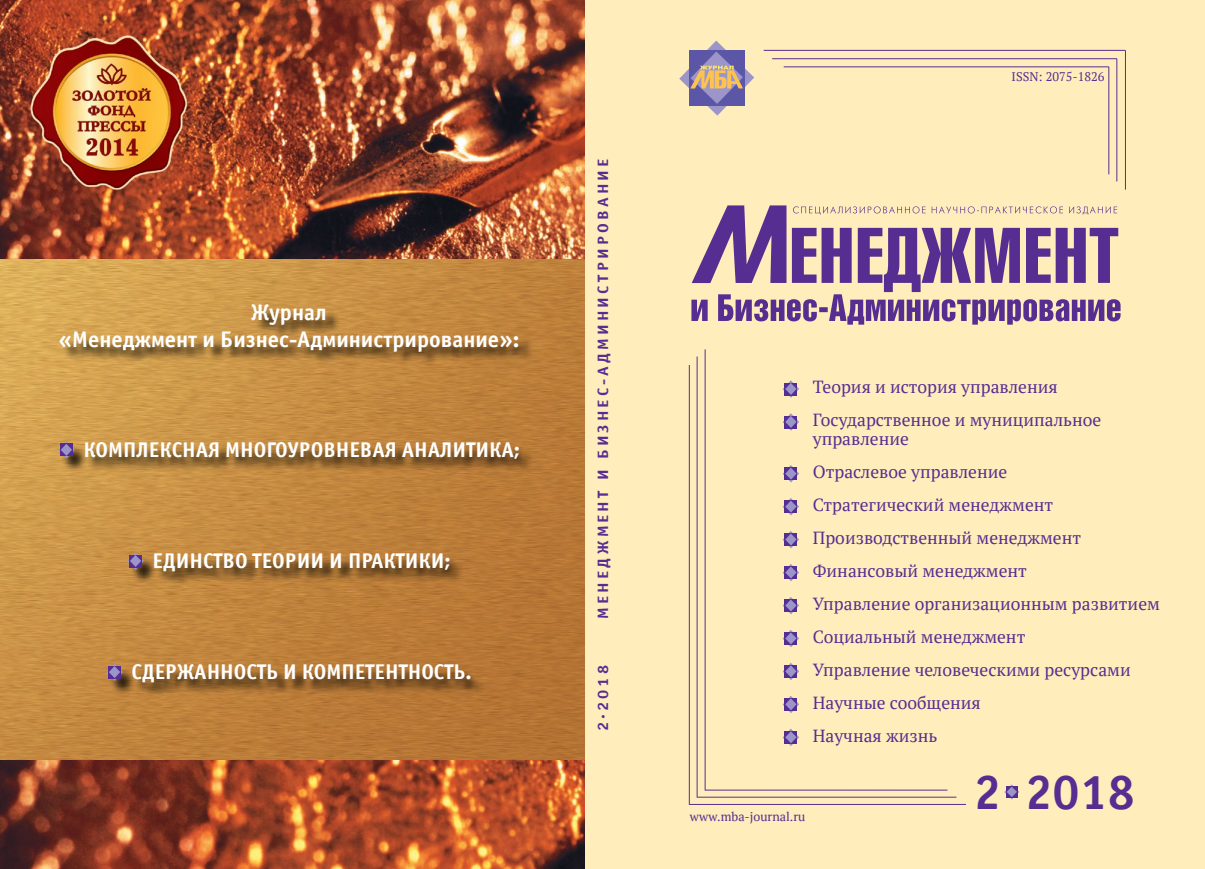
<style>
.page{position:relative;width:1205px;height:869px;background:#fff}
.page>*{position:absolute;margin:0;border:0;box-sizing:border-box;transform-origin:0 0}
.t1{font:700 48.75px "Officina Sans Win C";color:#562e91}
.t2{font:700 22.5px/27px "Officina Sans Win C";color:#fff;text-align:center}
.t3{font:700 21.25px "Officina Sans Win C";color:#fff}
.t4{font:17.5px/32.9px "PT Serif";color:#562e91}
.t5{font:700 15px "Officina Sans Win C";letter-spacing:.185em;color:#562e91;scale:1.1 1}
.t6{font:12.5px "PT Serif";color:#562e91}
</style>
<div class="page">
<div style="left:0;top:0;width:1205px;height:868px;background:#feb"></div>
<svg style="left:679px;top:41px;width:75px;height:75px"></svg>
<hr style="left:705px;top:349px;width:1px;height:441px;background:#562e91">
<hr style="left:705px;top:789px;width:242px;height:1px;background:#562e91">
<hr style="left:689px;top:365px;width:1px;height:439px;background:#562e91">
<hr style="left:689px;top:803px;width:277px;height:1px;background:#562e91">
<hr style="left:697px;top:356px;width:1px;height:441px;background:#562e91">
<hr style="left:697px;top:796px;width:259px;height:1px;background:#562e91">
<hr style="left:772px;top:58px;width:345px;height:1px;background:#562e91">
<hr style="left:1116px;top:59px;width:1px;height:122px;background:#562e91">
<hr style="left:763px;top:50px;width:362px;height:1px;background:#562e91">
<hr style="left:1125px;top:50px;width:1px;height:139px;background:#562e91">
<hr style="left:783px;top:66px;width:326px;height:1px;background:#562e91">
<hr style="left:1108px;top:67px;width:1px;height:107px;background:#562e91">
<svg style="left:691px;top:205px;width:429px;height:119px"></svg>
<svg style="left:1004px;top:784px;width:15px;height:15px"></svg>
<img style="left:0;top:0;width:585px;height:760px">
<img style="left:0;top:760px;width:585px;height:108px">
<svg style="left:782px;top:380px;width:17px;height:17px"></svg>
<svg style="left:782px;top:413px;width:17px;height:17px"></svg>
<svg style="left:782px;top:465px;width:17px;height:17px"></svg>
<svg style="left:782px;top:498px;width:17px;height:17px"></svg>
<svg style="left:782px;top:531px;width:17px;height:17px"></svg>
<svg style="left:782px;top:564px;width:17px;height:17px"></svg>
<svg style="left:782px;top:597px;width:17px;height:17px"></svg>
<svg style="left:782px;top:630px;width:17px;height:17px"></svg>
<svg style="left:782px;top:663px;width:17px;height:17px"></svg>
<svg style="left:782px;top:696px;width:17px;height:16px"></svg>
<svg style="left:782px;top:728px;width:17px;height:17px"></svg>
<div style="left:61px;top:307px;width:473px;height:390px;background:#000;opacity:.75"></div>
<svg style="left:58px;top:441px;width:17px;height:17px"></svg>
<svg style="left:127px;top:552px;width:17px;height:17px"></svg>
<svg style="left:106px;top:663px;width:17px;height:17px"></svg>
<p class="t2" style="left:59px;top:299px;width:462px">Журнал<br>«Менеджмент и Бизнес-Администрирование»:</p>
<p class="t3" style="left:83px;top:437px;width:438px">КОМПЛЕКСНАЯ МНОГОУРОВНЕВАЯ АНАЛИТИКА;</p>
<p class="t3" style="left:153px;top:548px;width:300px">ЕДИНСТВО ТЕОРИИ И ПРАКТИКИ;</p>
<p class="t3" style="left:132px;top:659px;width:342px">СДЕРЖАННОСТЬ И КОМПЕТЕНТНОСТЬ.</p>
<p class="t5" style="left:594px;top:618px;width:420px;rotate:-90deg">МЕНЕДЖМЕНТ И БИЗНЕС-АДМИНИСТРИРОВАНИЕ</p>
<p class="t5" style="left:594px;top:731px;width:62px;rotate:-90deg">2.2018</p>
<p class="t6" style="left:1011px;top:69px;width:94px">ISSN: 2075-1826</p>
<p class="t4" style="left:813px;top:370px;width:290px">Теория и история управления<br>Государственное и муниципальное</p>
<p class="t4" style="left:813px;top:422px;width:349px">управление<br>Отраслевое управление<br>Стратегический менеджмент<br>Производственный менеджмент<br>Финансовый менеджмент<br>Управление организационным развитием<br>Социальный менеджмент<br>Управление человеческими ресурсами<br>Научные сообщения<br>Научная жизнь</p>
<p class="t6" style="left:690px;top:807px;width:117px">www.mba-journal.ru</p>
<h1 class="t1" style="left:974px;top:764px;width:163px">2 2018</h1>
</div>
